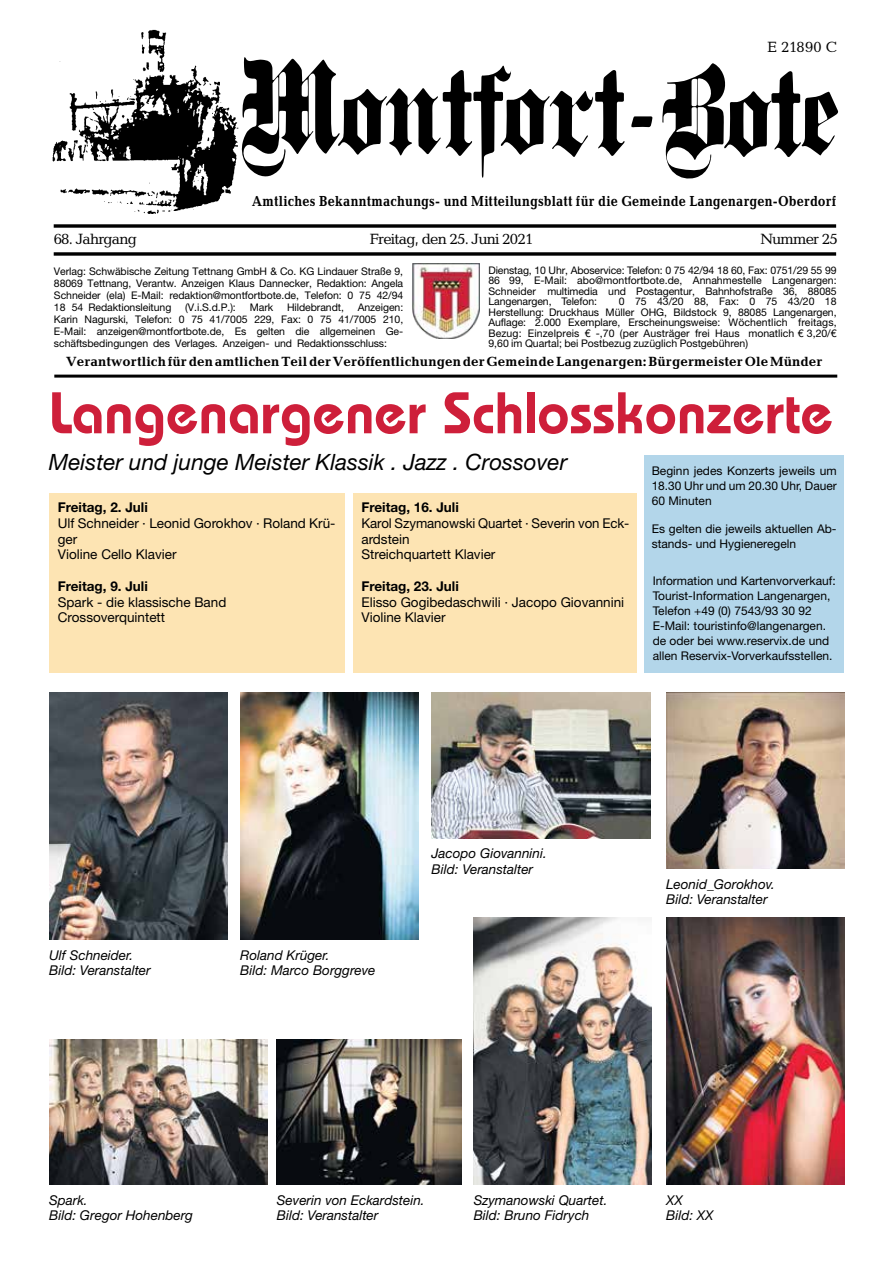
<style>
.page{position:relative;width:893px;height:1263px;background:#fff}
.page>*{position:absolute;margin:0;border:0;box-sizing:border-box;transform-origin:0 0}
.t1{font:600 58.5px "Bauhaus Std";color:#ce1f3a}
.t2{font:italic 22.5px "Helvetica Neue LT Std";color:#000}
.t3{font:15px "Candida Std";letter-spacing:-.05em;color:#000}
.t4{font:700 14.7px "Candida Std";letter-spacing:.015em;color:#000;scale:.87 1}
.t5{font:italic 13.5px/15.8px "Helvetica Neue LT Std";color:#000}
.t6{font:13.5px/15.8px "Helvetica Neue LT Std";color:#000}
.t7{font:700 13.5px "Candida Std";letter-spacing:.01em;color:#000}
.t8{font:700 13.5px "Helvetica Neue LT Std";color:#000}
.t9{font:12px/15px "Helvetica Neue LT Std";color:#000}
.t10{font:10.5px/10.5px "Helvetica Neue LT Std";letter-spacing:-.005em;color:#000;text-align:justify}
</style>
<div class="page">
<img style="left:53px;top:30px;width:182px;height:184px">
<svg style="left:235px;top:57px;width:603px;height:120px"></svg>
<svg style="left:338px;top:63px;width:463px;height:116px"></svg>
<svg style="left:54px;top:224px;width:782px;height:4px;background:#252525"></svg>
<svg style="left:54px;top:252px;width:782px;height:4px;background:#252525"></svg>
<hr style="left:54px;top:375px;width:783px;height:3px;background:#000">
<svg style="left:412px;top:263px;width:1px;height:52px"></svg>
<img style="left:413px;top:263px;width:67px;height:76px">
<div style="left:644px;top:455px;width:200px;height:218px;background:#b3d6ea"></div>
<div style="left:49px;top:493px;width:295px;height:180px;background:#fde4b3"></div>
<div style="left:353px;top:493px;width:284px;height:180px;background:#fde4b3"></div>
<img style="left:49px;top:692px;width:178px;height:248px">
<img style="left:240px;top:692px;width:178px;height:248px">
<img style="left:474px;top:918px;width:178px;height:267px">
<img style="left:666px;top:692px;width:178px;height:177px">
<img style="left:49px;top:1039px;width:219px;height:146px">
<img style="left:277px;top:1039px;width:184px;height:146px">
<img style="left:432px;top:692px;width:218px;height:146px">
<img style="left:666px;top:918px;width:178px;height:267px">
<h3 class="t3" style="left:767px;top:39px;width:71px">E 21890 C</h3>
<h3 class="t4" style="left:252px;top:192px;width:673px">Amtliches Bekanntmachungs- und Mitteilungsblatt für die Gemeinde Langenargen-Oberdorf</h3>
<h3 class="t3" style="left:54px;top:231px;width:85px">68. Jahrgang</h3>
<h3 class="t3" style="left:370px;top:231px;width:165px">Freitag, den 25. Juni 2021</h3>
<h3 class="t3" style="left:760px;top:231px;width:79px">Nummer 25</h3>
<p class="t10" style="left:488px;top:265px;width:350px">Dienstag, 10 Uhr, Aboservice: Telefon: 0 75 42/94 18 60, Fax: 0751/29 55 99<br>86 99, E-Mail: abo@montfortbote.de, Annahmestelle Langenargen:<br>Schneider multimedia und Postagentur, Bahnhofstraße 36, 88085<br>Langenargen, Telefon:</p>
<p class="t10" style="left:54px;top:265px;width:351px;line-height:12px">Verlag: Schwäbische Zeitung Tettnang GmbH &amp; Co. KG Lindauer Straße 9, 88069 Tettnang, Verantw. Anzeigen Klaus Dannecker, Redaktion: Angela Schneider (ela) E-Mail: redaktion@montfortbote.de, Telefon: 0 75 42/94<br>18 54 Redaktionsleitung</p>
<p class="t10" style="left:488px;top:296px;width:350px;text-indent:130px">0 75 43/20 88, Fax: 0 75 43/20 18<br>Herstellung: Druckhaus Müller OHG, Bildstock 9, 88085 Langenargen, Auflage: 2.000 Exemplare, Erscheinungsweise: Wöchentlich freitags, Bezug: Einzelpreis € -,70 (per Austräger frei Haus monatlich € 3,20/€ 9,60 im Quartal; bei Postbezug zuzüglich Postgebühren)</p>
<p class="t7" style="left:66px;top:354px;width:758px">Verantwortlich für den amtlichen Teil der Veröffentlichungen der GemeindeLangenargen: Bürgermeister Ole Münder</p>
<p class="t10" style="left:185px;top:302px;width:52px">(V.i.S.d.P.):</p>
<p class="t10" style="left:250px;top:302px;width:25px">Mark</p>
<p class="t10" style="left:287px;top:302px;width:58px">Hildebrandt,</p>
<p class="t10" style="left:54px;top:301px;width:351px;line-height:12px;text-indent:304px">Anzeigen:<br>Karin Nagurski, Telefon: 0 75 41/7005 229, Fax: 0 75 41/7005 210, E-Mail: anzeigen@montfortbote.de, Es gelten die allgemeinen Ge&shy;schäftsbedingungen des Verlages. Anzeigen- und Redaktionsschluss:</p>
<h1 class="t1" style="left:49px;top:378px;width:786px">Langenargener Schlosskonzerte</h1>
<h2 class="t2" style="left:49px;top:448px;width:520px">Meister und junge Meister Klassik . Jazz . Crossover</h2>
<p class="t8" style="left:361px;top:499px;width:99px">Freitag, 16. Juli</p>
<p class="t6" style="left:361px;top:515px;width:269px">Karol Szymanowski Quartet ∙ Severin von Eck&shy;ardstein<br>Streichquartett Klavier</p>
<p class="t8" style="left:361px;top:578px;width:99px">Freitag, 23. Juli</p>
<p class="t6" style="left:361px;top:594px;width:264px">Elisso Gogibedaschwili ∙ Jacopo Giovannini<br>Violine Klavier</p>
<p class="t8" style="left:58px;top:499px;width:91px">Freitag, 2. Juli</p>
<p class="t6" style="left:58px;top:515px;width:279px">Ulf Schneider ∙ Leonid Gorokhov ∙ Roland Krü&shy;ger<br>Violine Cello Klavier</p>
<p class="t8" style="left:58px;top:578px;width:91px">Freitag, 9. Juli</p>
<p class="t6" style="left:58px;top:594px;width:170px">Spark - die klassische Band<br>Crossoverquintett</p>
<p class="t9" style="left:652px;top:463px;width:187px;text-align:justify">Beginn jedes Konzerts jeweils um 18.30 Uhr und um 20.30 Uhr, Dauer 60 Minuten</p>
<p class="t9" style="left:652px;top:521px;width:186px">Es gelten die jeweils aktuellen Ab&shy;stands- und Hygieneregeln</p>
<p class="t9" style="left:653px;top:573px;width:184px">Information und Kartenvorverkauf:<br>Tourist-Information Langenargen, Telefon +49 (0) 7543/93 30 92<br>E-Mail: touristinfo@langenargen. de oder bei www.reservix.de und allen Reservix-Vorverkaufsstellen.</p>
<p class="t5" style="left:49px;top:947px;width:103px">Ulf Schneider.<br>Bild: Veranstalter</p>
<p class="t5" style="left:240px;top:947px;width:137px">Roland Krüger.<br>Bild: Marco Borggreve</p>
<p class="t5" style="left:432px;top:845px;width:117px">Jacopo Giovannini.<br>Bild: Veranstalter</p>
<p class="t5" style="left:666px;top:876px;width:110px">Leonid_Gorokhov.<br>Bild: Veranstalter</p>
<p class="t5" style="left:49px;top:1192px;width:145px">Spark.<br>Bild: Gregor Hohenberg</p>
<p class="t5" style="left:277px;top:1192px;width:149px">Severin von Eckardstein.<br>Bild: Veranstalter</p>
<p class="t5" style="left:474px;top:1192px;width:135px">Szymanowski Quartet.<br>Bild: Bruno Fidrych</p>
<p class="t5" style="left:666px;top:1192px;width:49px">XX<br>Bild: XX</p>
</div>
